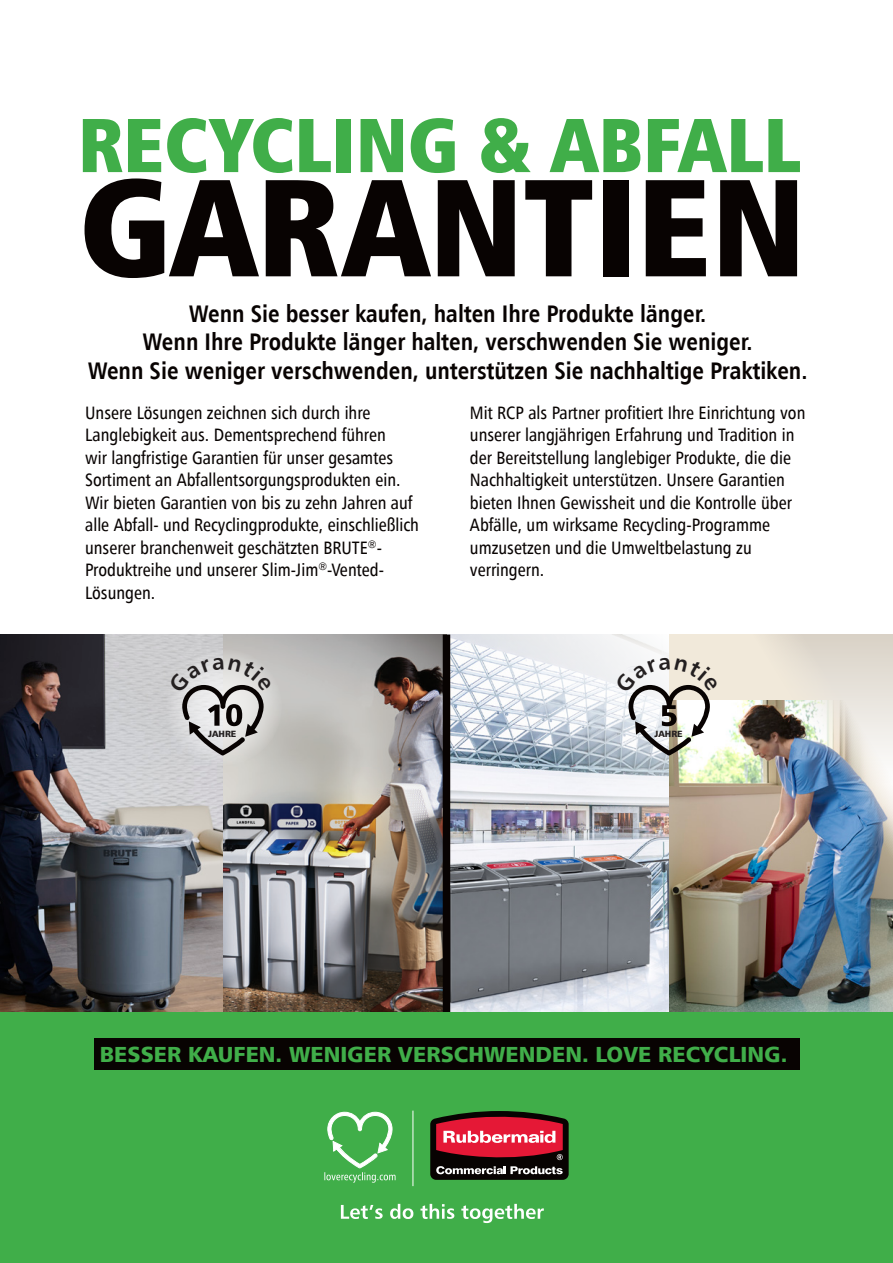
<style>
.page{position:relative;width:893px;height:1263px;background:#fff}
.page>*{position:absolute;margin:0;border:0;box-sizing:border-box;transform-origin:0 0}
.t1{font:900 condensed 138.6px "Humanist 777 BT";letter-spacing:-.005em;color:#080302}
.t2{font:900 condensed 76.5px "Humanist 777 BT";color:#40ae49}
.t3{font:700 condensed 24px/28.8px "Humanist 777 BT";color:#080302;text-align:center}
.t4{font:21.75px "Humanist 777 BT Black B";color:#40ae49}
.t5{font:18px/22.5px "Humanist 777 BT Cn Rm";color:#080302}
.tick_bullets{font:9px "Humanist 777 BT Black B";color:#231f20}
</style>
<div class="page">
<img style="left:446px;top:634px;width:224px;height:379px">
<div style="left:670px;top:634px;width:223px;height:379px;background:linear-gradient(to right,#f6eddc,#ded9d0)"></div>
<img style="left:670px;top:700px;width:223px;height:313px">
<svg style="left:0;top:634px;width:223px;height:379px;background:#6a696c"></svg>
<img style="left:223px;top:634px;width:223px;height:379px">
<div style="left:443px;top:635px;width:7px;height:378px;background:#080302"></div>
<svg style="left:165px;top:648px;width:117px;height:117px"></svg>
<div style="left:0;top:1013px;width:893px;height:250px;background:#40ae49"></div>
<div style="left:94px;top:1038px;width:705px;height:31px;background:#080302"></div>
<svg style="left:430px;top:1111px;width:139px;height:69px;background:#813239"></svg>
<svg style="left:324px;top:1112px;width:72px;height:70px"></svg>
<svg style="left:341px;top:1205px;width:42px;height:14px"></svg>
<svg style="left:390px;top:1204px;width:23px;height:15px"></svg>
<svg style="left:420px;top:1204px;width:34px;height:15px"></svg>
<svg style="left:461px;top:1204px;width:83px;height:19px"></svg>
<hr style="left:413px;top:1110px;width:1px;height:76px;background:#fff">
<svg style="left:615px;top:657px;width:104px;height:98px"></svg>
<svg style="left:168px;top:657px;width:104px;height:98px;background:#bbbaba"></svg>
<p class="t2" style="left:78px;top:96px;width:724px">RECYCLING &amp; ABFALL</p>
<p class="t1" style="left:80px;top:139px;width:728px">GARANTIEN</p>
<p class="t3" style="left:88px;top:298px;width:721px">Wenn Sie besser kaufen, halten Ihre Produkte länger.<br>Wenn Ihre Produkte länger halten, verschwenden Sie weniger.<br>Wenn Sie weniger verschwenden, unterstützen Sie nachhaltige Praktiken.</p>
<p class="t5" style="left:85px;top:401px;width:335px">Unsere Lösungen zeichnen sich durch ihre Langlebigkeit aus. Dementsprechend führen<br>wir langfristige Garantien für unser gesamtes Sortiment an Abfallentsorgungsprodukten ein.<br>Wir bieten Garantien von bis zu zehn Jahren auf alle Abfall- und Recyclingprodukte, einschließlich unserer branchenweit geschätzten BRUTE<sup>®</sup>- Produktreihe und unserer Slim-Jim<sup>®</sup>-Vented-Lösungen.</p>
<p class="t5" style="left:470px;top:401px;width:337px">Mit RCP als Partner profitiert Ihre Einrichtung von unserer langjährigen Erfahrung und Tradition in der Bereitstellung langlebiger Produkte, die die Nachhaltigkeit unterstützen. Unsere Garantien bieten Ihnen Gewissheit und die Kontrolle über Abfälle, um wirksame Recycling-Programme umzusetzen und die Umweltbelastung zu verringern.</p>
<p class="tick_bullets" style="left:208px;top:728px;width:30px">JAHRE</p>
<p class="tick_bullets" style="left:654px;top:728px;width:30px">JAHRE</p>
<p class="t4" style="left:100px;top:1040px;width:689px">BESSER KAUFEN. WENIGER VERSCHWENDEN. LOVE RECYCLING.</p>
</div>
